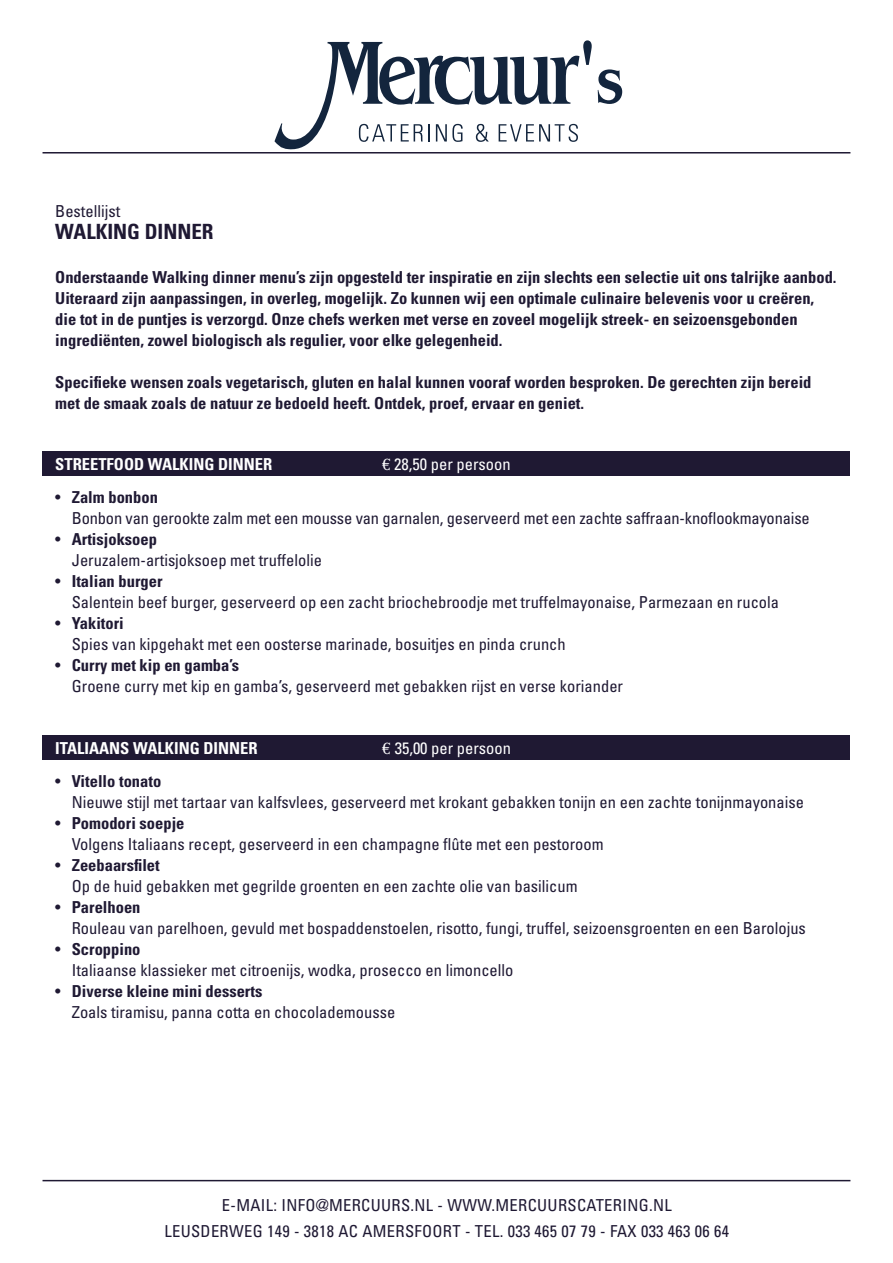
<style>
.page{position:relative;width:893px;height:1263px;background:#fff}
.page>*{position:absolute;margin:0;border:0;box-sizing:border-box;transform-origin:0 0}
.t1{font:700 condensed 21px "Univers";color:#1f1933}
.t2{font:condensed 16.5px/21px "Univers";color:#1f1933}
.t3{font:700 condensed 16.5px/21px "Univers";color:#1f1933}
.t4{font:condensed 16.5px/27px "Univers";letter-spacing:.02em;color:#1f1933;text-align:center}
.t5{font:700 condensed 16.5px "Univers";color:#fff}
.t6{font:condensed 16.5px "Univers";color:#fff}
.s1{font-family:"Euro Serif";font-stretch:normal}
.s2{font-weight:700}
</style>
<div class="page">
<div style="left:43px;top:452px;width:807px;height:24px;background:#1f1933"></div>
<svg style="left:598px;top:69px;width:24px;height:35px"></svg>
<svg style="left:274px;top:40px;width:318px;height:110px"></svg>
<hr style="left:43px;top:152px;width:807px;height:1px;background:#1f1933">
<div style="left:43px;top:736px;width:807px;height:24px;background:#1f1933"></div>
<hr style="left:43px;top:1180px;width:807px;height:1px;background:#1f1933">
<p class="t2" style="left:55px;top:200px;width:67px">Bestellijst</p>
<p class="t1" style="left:55px;top:219px;width:160px">WALKING DINNER</p>
<p class="t3" style="left:55px;top:266px;width:783px">Onderstaande Walking dinner menu’s zijn opgesteld ter inspiratie en zijn slechts een selectie uit ons talrijke aanbod.<br>Uiteraard zijn aanpassingen, in overleg, mogelijk. Zo kunnen wij een optimale culinaire belevenis voor u creëren, die tot in de puntjes is verzorgd. Onze chefs werken met verse en zoveel mogelijk streek- en seizoensgebonden ingrediënten, zowel biologisch als regulier, voor elke gelegenheid.</p>
<p class="t3" style="left:55px;top:371px;width:758px">Specifieke wensen zoals vegetarisch, gluten en halal kunnen vooraf worden besproken. De gerechten zijn bereid met de smaak zoals de natuur ze bedoeld heeft. Ontdek, proef, ervaar en geniet.</p>
<p class="t5" style="left:55px;top:454px;width:218px">STREETFOOD WALKING DINNER</p>
<p class="t6" style="left:382px;top:454px;width:130px"><span class="s1">e</span> 28,50 per persoon</p>
<p class="t2" style="left:72px;top:487px;width:739px;text-indent:-16px">• <span class="s2">Zalm bonbon<br></span>Bonbon van gerookte zalm met een mousse van garnalen, geserveerd met een zachte saffraan-knoflookmayonaise</p>
<p class="t2" style="left:72px;top:529px;width:252px;text-indent:-16px">• <span class="s2">Artisjoksoep<br></span>Jeruzalem-artisjoksoep met truffelolie</p>
<p class="t2" style="left:72px;top:571px;width:709px;text-indent:-16px">• <span class="s2">Italian burger<br></span>Salentein beef burger, geserveerd op een zacht briochebroodje met truffelmayonaise, Parmezaan en rucola</p>
<p class="t2" style="left:72px;top:613px;width:495px;text-indent:-16px">• <span class="s2">Yakitori<br></span>Spies van kipgehakt met een oosterse marinade, bosuitjes en pinda crunch</p>
<p class="t2" style="left:72px;top:655px;width:553px;text-indent:-16px">• <span class="s2">Curry met kip en gamba’s<br></span>Groene curry met kip en gamba’s, geserveerd met gebakken rijst en verse koriander</p>
<p class="t5" style="left:55px;top:738px;width:204px">ITALIAANS WALKING DINNER</p>
<p class="t6" style="left:382px;top:738px;width:130px"><span class="s1">e</span> 35,00 per persoon</p>
<p class="t2" style="left:72px;top:770px;width:734px;text-indent:-16px">• <span class="s2">Vitello tonato<br></span>Nieuwe stijl met tartaar van kalfsvlees, geserveerd met krokant gebakken tonijn en een zachte tonijnmayonaise</p>
<p class="t2" style="left:72px;top:812px;width:533px;text-indent:-16px">• <span class="s2">Pomodori soepje<br></span>Volgens Italiaans recept, geserveerd in een champagne flûte met een pestoroom</p>
<p class="t2" style="left:72px;top:854px;width:507px;text-indent:-16px">• <span class="s2">Zeebaarsfilet<br></span>Op de huid gebakken met gegrilde groenten en een zachte olie van basilicum</p>
<p class="t2" style="left:72px;top:897px;width:736px;text-indent:-16px">• <span class="s2">Parelhoen<br></span>Rouleau van parelhoen, gevuld met bospaddenstoelen, risotto, fungi, truffel, seizoensgroenten en een Barolojus</p>
<p class="t2" style="left:72px;top:939px;width:443px;text-indent:-16px">• <span class="s2">Scroppino<br></span>Italiaanse klassieker met citroenijs, wodka, prosecco en limoncello</p>
<p class="t2" style="left:72px;top:981px;width:325px;text-indent:-16px">• <span class="s2">Diverse kleine mini desserts<br></span>Zoals tiramisu, panna cotta en chocolademousse</p>
<p class="t4" style="left:164px;top:1191px;width:566px">E-MAIL: INFO@MERCUURS.NL - WWW.MERCUURSCATERING.NL<br>LEUSDERWEG 149 - 3818 AC AMERSFOORT - TEL. 033 465 07 79 - FAX 033 463 06 64</p>
</div>
